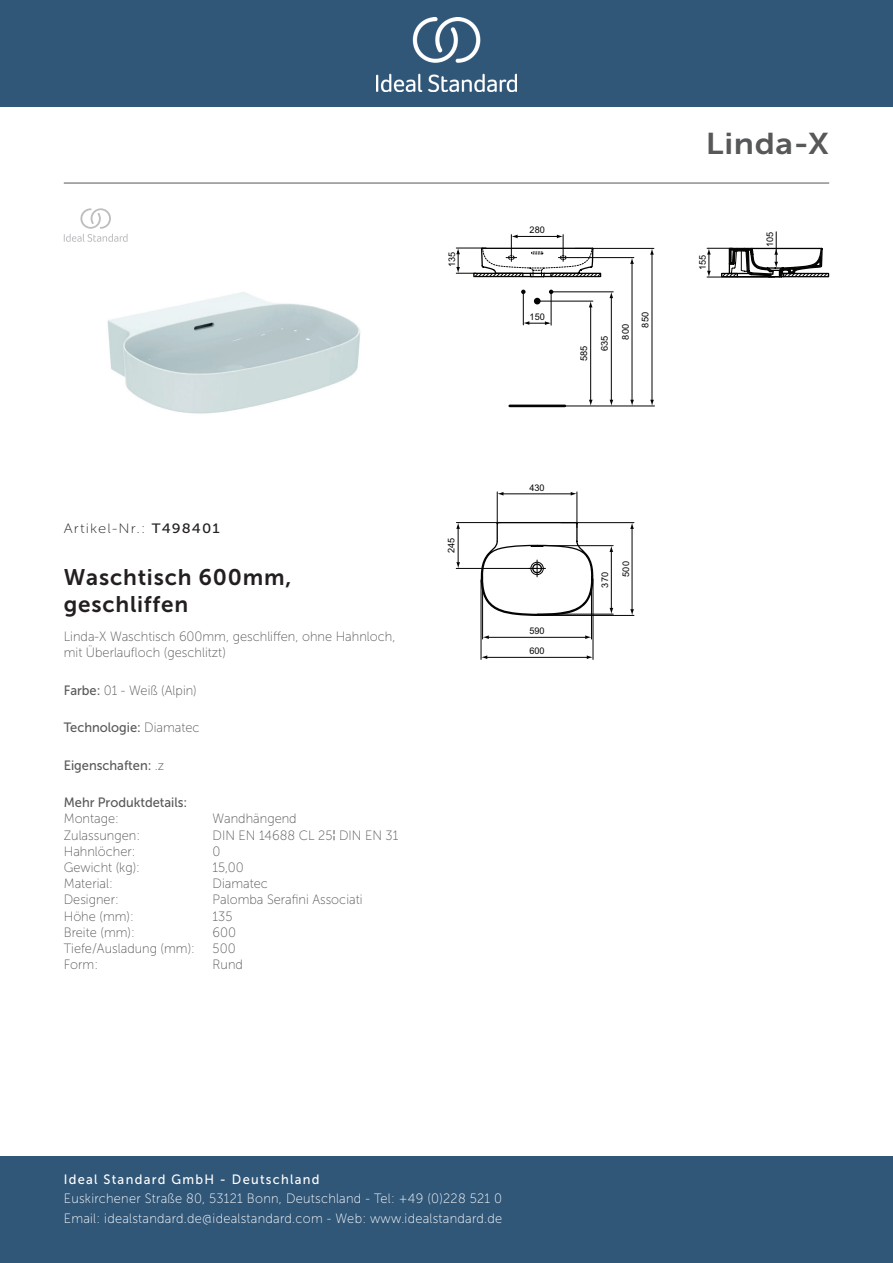
<style>
.page{position:relative;width:893px;height:1263px;background:#fff}
.page>*{position:absolute;margin:0;border:0;box-sizing:border-box;transform-origin:0 0}
._001_Produkttyp{font:30px "Museo Sans 700";letter-spacing:.02em;color:#57585a;scale:1.1 1}
.t1{font:22.5px/27px "Museo Sans 700";letter-spacing:.035em;color:#231f20}
.t2{font:13.5px/19.5px "Museo Sans 100";letter-spacing:.02em;color:#fff;scale:.95 1}
.Marketing_Descriptio{font:13.5px/16.2px "Museo Sans 100";color:#57585a;scale:.95 1}
.Technology{font:13.5px "Museo Sans 500";color:#57585a;scale:.95 1}
.Accreditations{font:13.5px "Museo Sans 100";color:#57585a;scale:.95 1}
.Designer{font:13.5px "Museo Sans 100";color:#57585a;scale:.95 1}
.t3{font:13.5px "Museo Sans 500";letter-spacing:.1em;color:#fff;scale:.95 1}
.Depth__mm{font:13.5px "Museo Sans 100";color:#57585a;scale:.95 1}
.Colour{font:13.5px "Museo Sans 100";color:#57585a;scale:.95 1}
.t4{font:13.5px "Museo Sans 100";letter-spacing:.075em;color:#231f20;scale:1.1 1}
.Mounting{font:13.5px "Museo Sans 100";color:#57585a;scale:.95 1}
.Net_Weight__kg{font:13.5px "Museo Sans 100";color:#57585a;scale:.95 1}
.Material{font:13.5px "Museo Sans 100";color:#57585a;scale:.95 1}
.Features{font:13.5px "Museo Sans 500";color:#57585a;scale:.95 1}
.Width__mm{font:13.5px "Museo Sans 100";color:#57585a;scale:.95 1}
.Tap_Holes{font:13.5px "Museo Sans 100";color:#57585a;scale:.95 1}
.Height__mm{font:13.5px "Museo Sans 100";color:#57585a;scale:.95 1}
.Shape{font:13.5px "Museo Sans 100";color:#57585a;scale:.95 1}
.t5{font:9.3px "Arial";color:#040503}
.t6{font:9.15px "Arial";color:#040503}
.s1{font-family:"Museo Sans 500"}
.s2{font-family:"Museo Sans 100"}
</style>
<div class="page">
<div style="left:0;top:1157px;width:893px;height:106px;background:#305678"></div>
<div style="left:0;top:0;width:893px;height:107px;background:#305678"></div>
<img style="left:376px;top:18px;width:141px;height:73px">
<hr style="left:64px;top:183px;width:765px;height:1px;background:#57585a">
<img style="left:107px;top:292px;width:254px;height:122px">
<hr style="left:510px;top:405px;width:55px;height:2px;background:#040503">
<div style="left:534px;top:298px;width:7px;height:6px;background:#040503;border-radius:50%"></div>
<svg style="left:524px;top:321px;width:27px;height:4px"></svg>
<hr style="left:523px;top:293px;width:1px;height:32px;background:#040503">
<hr style="left:551px;top:293px;width:1px;height:32px;background:#040503">
<hr style="left:486px;top:657px;width:102px;height:1px;background:#040503">
<svg style="left:482px;top:655px;width:5px;height:4px"></svg>
<svg style="left:587px;top:655px;width:6px;height:4px"></svg>
<hr style="left:481px;top:580px;width:1px;height:79px;background:#040503">
<hr style="left:482px;top:576px;width:1px;height:63px;background:#040503">
<hr style="left:593px;top:579px;width:1px;height:80px;background:#040503">
<hr style="left:591px;top:576px;width:1px;height:63px;background:#040503">
<hr style="left:488px;top:637px;width:99px;height:1px;background:#040503">
<svg style="left:483px;top:635px;width:6px;height:4px"></svg>
<svg style="left:585px;top:635px;width:6px;height:4px"></svg>
<hr style="left:503px;top:493px;width:69px;height:1px;background:#040503">
<svg style="left:498px;top:492px;width:5px;height:4px"></svg>
<svg style="left:571px;top:492px;width:6px;height:4px"></svg>
<hr style="left:537px;top:545px;width:76px;height:1px;background:#040503">
<hr style="left:611px;top:550px;width:1px;height:59px;background:#040503">
<svg style="left:610px;top:608px;width:3px;height:6px"></svg>
<svg style="left:609px;top:546px;width:4px;height:6px"></svg>
<hr style="left:536px;top:615px;width:98px;height:1px;background:#040503">
<hr style="left:537px;top:614px;width:76px;height:1px;background:#040503">
<hr style="left:561px;top:522px;width:73px;height:1px;background:#040503">
<hr style="left:632px;top:528px;width:1px;height:82px;background:#040503">
<svg style="left:630px;top:609px;width:4px;height:6px"></svg>
<svg style="left:630px;top:523px;width:4px;height:6px"></svg>
<hr style="left:456px;top:568px;width:81px;height:1px;background:#040503">
<hr style="left:458px;top:527px;width:1px;height:36px;background:#040503">
<svg style="left:456px;top:562px;width:4px;height:6px"></svg>
<svg style="left:456px;top:523px;width:4px;height:6px"></svg>
<hr style="left:456px;top:522px;width:45px;height:1px;background:#040503">
<svg style="left:479px;top:521px;width:115px;height:96px"></svg>
<hr style="left:577px;top:492px;width:1px;height:36px;background:#040503">
<hr style="left:497px;top:492px;width:1px;height:32px;background:#040503">
<hr style="left:652px;top:253px;width:1px;height:148px;background:#040503">
<svg style="left:650px;top:400px;width:4px;height:6px"></svg>
<svg style="left:650px;top:249px;width:4px;height:6px"></svg>
<hr style="left:575px;top:248px;width:79px;height:1px;background:#040503">
<hr style="left:558px;top:257px;width:76px;height:1px;background:#040503">
<hr style="left:632px;top:262px;width:1px;height:139px;background:#040503">
<svg style="left:630px;top:400px;width:4px;height:6px"></svg>
<svg style="left:630px;top:258px;width:4px;height:6px"></svg>
<hr style="left:552px;top:291px;width:61px;height:1px;background:#040503">
<hr style="left:538px;top:301px;width:55px;height:1px;background:#040503">
<hr style="left:611px;top:296px;width:1px;height:105px;background:#040503">
<svg style="left:610px;top:400px;width:3px;height:6px"></svg>
<svg style="left:609px;top:292px;width:4px;height:6px"></svg>
<hr style="left:590px;top:306px;width:1px;height:95px;background:#040503">
<svg style="left:589px;top:400px;width:4px;height:6px"></svg>
<svg style="left:589px;top:301px;width:3px;height:6px"></svg>
<hr style="left:541px;top:406px;width:113px;height:1px;background:#040503">
<svg style="left:456px;top:235px;width:145px;height:59px"></svg>
<svg style="left:707px;top:231px;width:122px;height:47px"></svg>
<svg style="left:64px;top:208px;width:64px;height:34px"></svg>
<p class="t6" style="left:446px;top:267px;width:17px;rotate:-90deg">135</p>
<p class="t4" style="left:64px;top:521px;width:143px">Artikel-Nr.: <span class="s1">T498401</span></p>
<p class="t1" style="left:64px;top:564px;width:229px">Waschtisch 600mm, geschliffen</p>
<p class="Marketing_Descriptio" style="left:64px;top:629px;width:351px">Linda-X Waschtisch 600mm, geschliffen, ohne Hahnloch, mit Überlaufloch (geschlitzt)</p>
<p class="Colour" style="left:64px;top:683px;width:142px"><span class="s1">Farbe:</span> 01 - Weiß (Alpin)</p>
<p class="Technology" style="left:64px;top:720px;width:144px">Technologie: <span class="s2">Diamatec</span></p>
<p class="Features" style="left:64px;top:758px;width:107px">Eigenschaften: <span class="s2">.z</span></p>
<p class="Technology" style="left:64px;top:795px;width:132px">Mehr Produktdetails:</p>
<p class="Mounting" style="left:64px;top:812px;width:60px">Montage:</p>
<p class="Mounting" style="left:213px;top:812px;width:90px">Wandhängend</p>
<p class="Accreditations" style="left:64px;top:828px;width:82px">Zulassungen:</p>
<p class="Accreditations" style="left:213px;top:828px;width:197px">DIN EN 14688 CL 25¦DIN EN 31</p>
<p class="Tap_Holes" style="left:64px;top:844px;width:77px">Hahnlöcher:</p>
<p class="Tap_Holes" style="left:213px;top:844px;width:10px">0</p>
<p class="Net_Weight__kg" style="left:64px;top:860px;width:82px">Gewicht (kg):</p>
<p class="Net_Weight__kg" style="left:213px;top:860px;width:34px">15,00</p>
<p class="Material" style="left:64px;top:876px;width:53px">Material:</p>
<p class="Material" style="left:213px;top:876px;width:60px">Diamatec</p>
<p class="Designer" style="left:64px;top:893px;width:59px">Designer:</p>
<p class="Designer" style="left:213px;top:893px;width:159px">Palomba Serafini Associati</p>
<p class="Height__mm" style="left:64px;top:909px;width:75px">Höhe (mm):</p>
<p class="Height__mm" style="left:213px;top:909px;width:22px">135</p>
<p class="Width__mm" style="left:64px;top:925px;width:76px">Breite (mm):</p>
<p class="Width__mm" style="left:213px;top:925px;width:26px">600</p>
<p class="Depth__mm" style="left:64px;top:941px;width:140px">Tiefe/Ausladung (mm):</p>
<p class="Depth__mm" style="left:213px;top:941px;width:26px">500</p>
<p class="Shape" style="left:64px;top:957px;width:38px">Form:</p>
<p class="Shape" style="left:213px;top:957px;width:33px">Rund</p>
<p class="t6" style="left:445px;top:553px;width:17px;rotate:-90deg">245</p>
<p class="t6" style="left:530px;top:224px;width:17px">280</p>
<p class="t6" style="left:530px;top:310px;width:17px">150</p>
<p class="t5" style="left:578px;top:361px;width:17px;rotate:-90deg">585</p>
<p class="t5" style="left:598px;top:351px;width:17px;rotate:-90deg">635</p>
<p class="t5" style="left:619px;top:339px;width:17px;rotate:-90deg">800</p>
<p class="t5" style="left:639px;top:327px;width:17px;rotate:-90deg">850</p>
<p class="t6" style="left:529px;top:481px;width:17px">430</p>
<p class="t6" style="left:529px;top:625px;width:17px">590</p>
<p class="t6" style="left:529px;top:645px;width:17px">600</p>
<p class="t6" style="left:599px;top:587px;width:17px;rotate:-90deg">370</p>
<p class="t6" style="left:619px;top:577px;width:17px;rotate:-90deg">500</p>
<p class="_001_Produkttyp" style="left:706px;top:127px;width:114px">Linda-X</p>
<p class="t6" style="left:696px;top:270px;width:17px;rotate:-90deg">155</p>
<p class="t6" style="left:764px;top:247px;width:17px;rotate:-90deg">105</p>
<p class="t3" style="left:64px;top:1172px;width:271px">Ideal Standard GmbH - Deutschland</p>
<p class="t2" style="left:64px;top:1189px;width:463px">Euskirchener Straße 80, 53121 Bonn, Deutschland - Tel: +49 (0)228 521 0<br>Email: idealstandard.de@idealstandard.com - Web: www.idealstandard.de</p>
</div>
